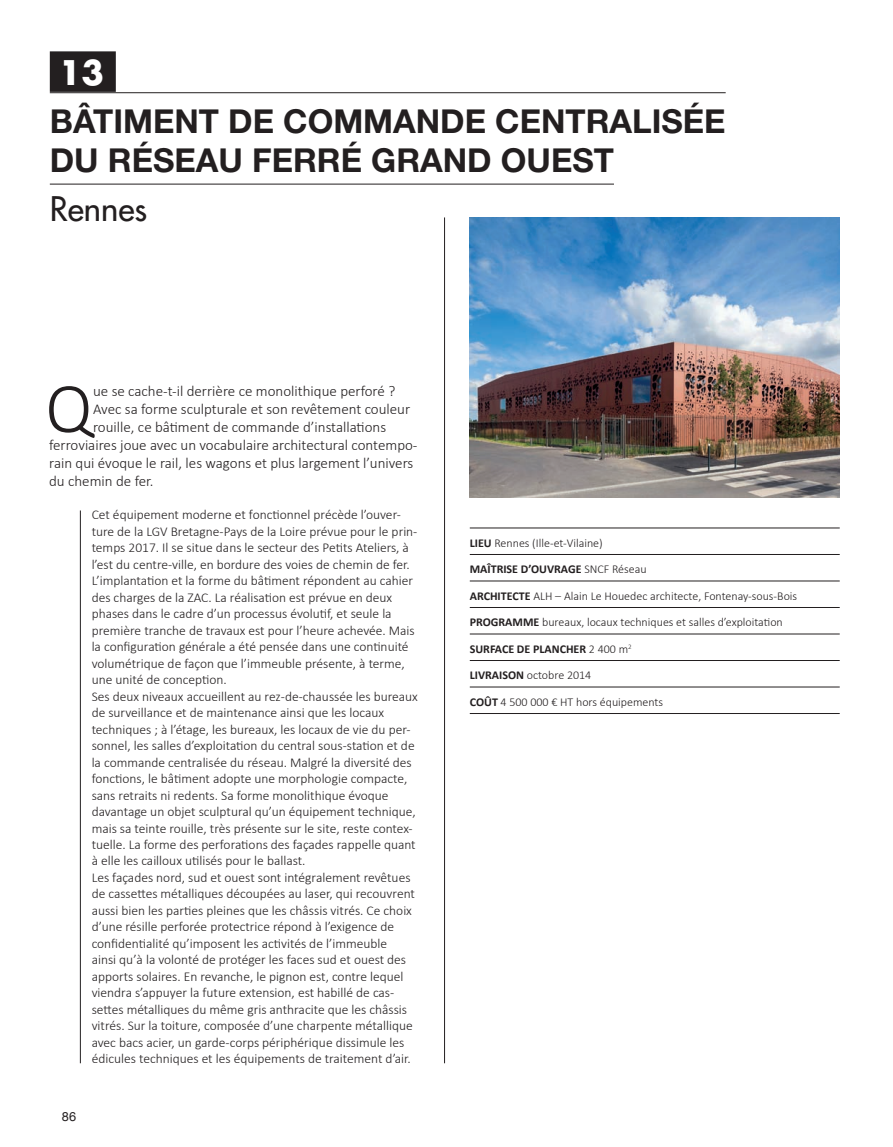
<style>
.page{position:relative;width:893px;height:1147px;background:#fff}
.page>*{position:absolute;margin:0;border:0;box-sizing:border-box;transform-origin:0 0}
.t1{font:300 71.7px "Calibri";color:#231f20}
.t2{font:700 33px/39.6px "Helvetica Neue LT Std";color:#231f20}
.t3{font:500 33px "Futura Std";color:#231f20}
.t4{font:700 33px "Futura Std";color:#fff}
.t5{font:300 15px "Calibri";color:#231f20}
.t6{font:300 13.5px/16.5px "Calibri";color:#231f20}
.t7{font:12.75px "Helvetica Neue LT Com";color:#231f20}
.t8{font:300 12px "Calibri";color:#231f20}
.t9{font:700 12px "Calibri";color:#231f20}
.s1{font-weight:700}
.s2{font-weight:300}
</style>
<div class="page">
<div style="left:50px;top:51px;width:66px;height:41px;background:#231f20"></div>
<hr style="left:50px;top:92px;width:676px;height:1px;background:#231f20">
<hr style="left:50px;top:184px;width:564px;height:1px;background:#231f20">
<hr style="left:444px;top:217px;width:1px;height:846px;background:#231f20">
<hr style="left:80px;top:510px;width:1px;height:553px;background:#231f20">
<hr style="left:470px;top:528px;width:370px;height:1px;background:#231f20">
<hr style="left:470px;top:554px;width:370px;height:1px;background:#231f20">
<hr style="left:470px;top:581px;width:370px;height:1px;background:#231f20">
<hr style="left:470px;top:607px;width:370px;height:1px;background:#231f20">
<hr style="left:470px;top:634px;width:370px;height:1px;background:#231f20">
<hr style="left:470px;top:660px;width:370px;height:1px;background:#231f20">
<hr style="left:470px;top:687px;width:370px;height:1px;background:#231f20">
<hr style="left:470px;top:713px;width:370px;height:1px;background:#231f20">
<img style="left:470px;top:217px;width:370px;height:281px">
<h2 class="t4" style="left:59px;top:51px;width:47px">13</h2>
<h2 class="t2" style="left:50px;top:101px;width:677px">BÂTIMENT DE COMMANDE CENTRALISÉE<br>DU RÉSEAU FERRÉ GRAND OUEST</h2>
<h2 class="t3" style="left:50px;top:188px;width:99px">Rennes</h2>
<h1 class="t1" style="left:45px;top:364px;width:49px">Q</h1>
<p class="t5" style="left:93px;top:382px;width:304px">ue se cache-t-il derrière ce monolithique perforé ?</p>
<p class="t5" style="left:93px;top:400px;width:319px">Avec sa forme sculpturale et son revêtement couleur</p>
<p class="t5" style="left:93px;top:418px;width:295px">rouille, ce bâtiment de commande d’installations</p>
<p class="t5" style="left:49px;top:436px;width:370px">ferroviaires joue avec un vocabulaire architectural contempo-</p>
<p class="t5" style="left:49px;top:454px;width:366px">rain qui évoque le rail, les wagons et plus largement l’univers</p>
<p class="t5" style="left:49px;top:472px;width:106px">du chemin de fer.</p>
<p class="t6" style="left:92px;top:506px;width:328px">Cet équipement moderne et fonctionnel précède l’ouver&shy;ture de la LGV Bretagne-Pays de la Loire prévue pour le prin&shy;temps 2017. Il se situe dans le secteur des Petits Ateliers, à l’est du centre-ville, en bordure des voies de chemin de fer.<br>L’implantation et la forme du bâtiment répondent au cahier des charges de la ZAC. La réalisation est prévue en deux phases dans le cadre d’un processus évolutif, et seule la première tranche de travaux est pour l’heure achevée. Mais la configuration générale a été pensée dans une continuité volumétrique de façon que l’immeuble présente, à terme, une unité de conception.<br>Ses deux niveaux accueillent au rez-de-chaussée les bureaux de surveillance et de maintenance ainsi que les locaux techniques ; à l’étage, les bureaux, les locaux de vie du per&shy;sonnel, les salles d’exploitation du central sous-station et de la commande centralisée du réseau. Malgré la diversité des fonctions, le bâtiment adopte une morphologie compacte, sans retraits ni redents. Sa forme monolithique évoque davantage un objet sculptural qu’un équipement technique, mais sa teinte rouille, très présente sur le site, reste contex&shy;tuelle. La forme des perforations des façades rappelle quant à elle les cailloux utilisés pour le ballast.<br>Les façades nord, sud et ouest sont intégralement revêtues de cassettes métalliques découpées au laser, qui recouvrent aussi bien les parties pleines que les châssis vitrés. Ce choix d’une résille perforée protectrice répond à l’exigence de confidentialité qu’imposent les activités de l’immeuble<br>ainsi qu’à la volonté de protéger les faces sud et ouest des apports solaires. En revanche, le pignon est, contre lequel viendra s’appuyer la future extension, est habillé de cas&shy;settes métalliques du même gris anthracite que les châssis vitrés. Sur la toiture, composée d’une charpente métallique avec bacs acier, un garde-corps périphérique dissimule les édicules techniques et les équipements de traitement d’air.</p>
<p class="t7" style="left:62px;top:1109px;width:16px">86</p>
<p class="t8" style="left:470px;top:535px;width:135px"><span class="s1">LIEU</span> Rennes (Ille-et-Vilaine)</p>
<p class="t9" style="left:470px;top:562px;width:178px">MAÎTRISE D’OUVRAGE <span class="s2">SNCF Réseau</span></p>
<p class="t8" style="left:470px;top:588px;width:329px"><span class="s1">ARCHITECTE</span> ALH – Alain Le Houedec architecte, Fontenay-sous-Bois</p>
<p class="t8" style="left:470px;top:615px;width:315px"><span class="s1">PROGRAMME</span> bureaux, locaux techniques et salles d’exploitation</p>
<p class="t9" style="left:470px;top:641px;width:163px">SURFACE DE PLANCHER <span class="s2">2 400 m</span><sup>2</sup></p>
<p class="t8" style="left:470px;top:668px;width:123px"><span class="s1">LIVRAISON</span> octobre 2014</p>
<p class="t8" style="left:470px;top:694px;width:195px"><span class="s1">COÛT</span> 4 500 000 € HT hors équipements</p>
</div>
